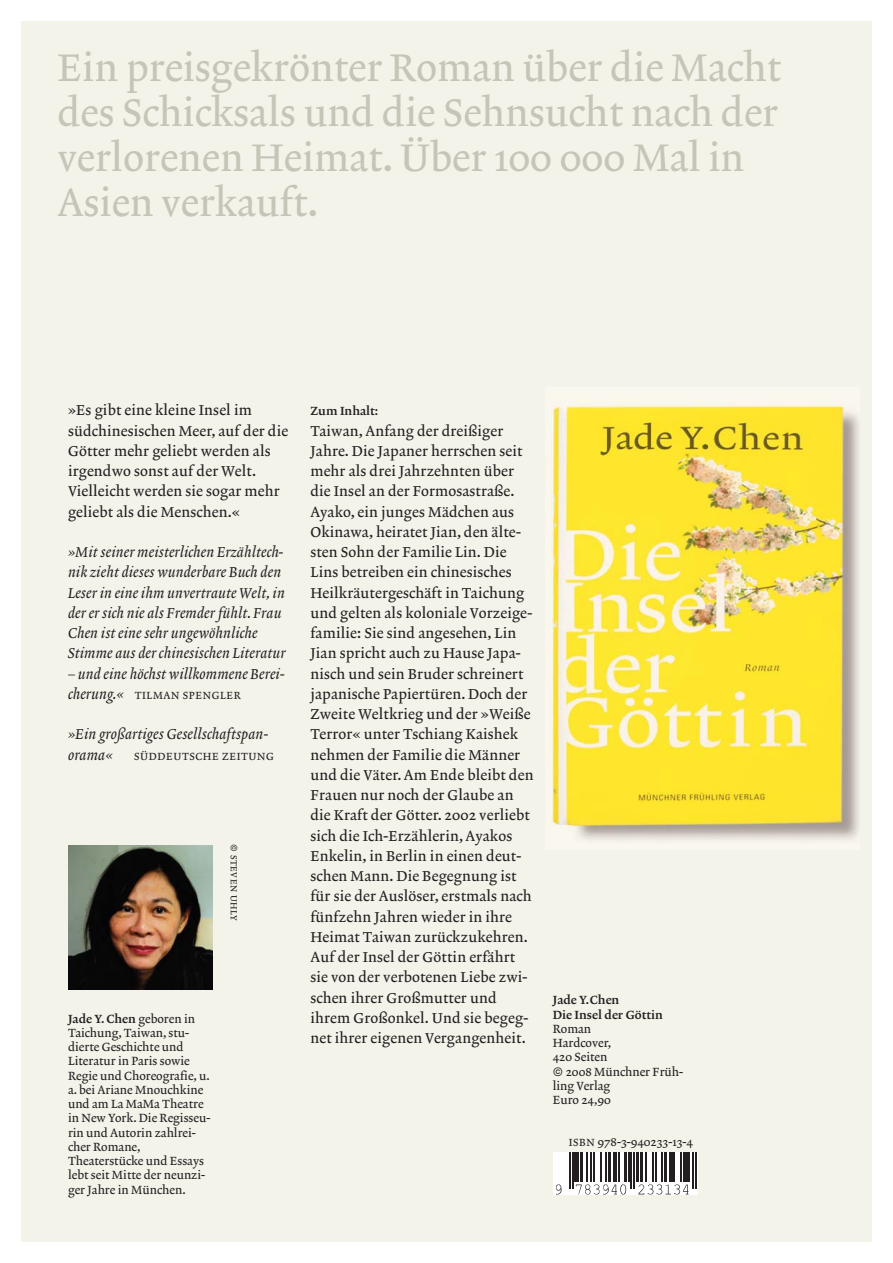
<style>
.page{position:relative;width:893px;height:1263px;background:#fff}
.page>*{position:absolute;margin:0;border:0;box-sizing:border-box;transform-origin:0 0}
.t1{font:39px/45px "Lexicon No 2 Roman A Txt";color:#c6c5b7}
.t2{font:14.55px/20.2px "Lexicon No 2 Roman A Txt";letter-spacing:.01em;color:#231f20}
.t3{font:14.55px/20.2px "Lexicon No 2 Italic A Txt";letter-spacing:.01em;color:#231f20}
.t4{font:12px/14.2px "Lexicon No 2 Roman A Txt";color:#231f20}
.t5{font:12px/14.2px "Lexicon No 2 Roman C Txt";color:#231f20}
.t6{font:10.5px "Lexicon No 2 Roman A Txt";letter-spacing:.055em;color:#231f20}
.t7{font:9px "Lexicon No 2 Roman A Txt";letter-spacing:.05em;color:#231f20}
.s1{font-family:"Lexicon No 2 Italic A Txt";font-size:14.55px}
.s2{font-family:"Akkurat"}
.s3{font-family:"Lexicon No 2 Roman A Txt"}
.s4{font-size:10.5px}
</style>
<div class="page">
<div style="left:21px;top:21px;width:851px;height:1221px;background:#f4f3ea"></div>
<img style="left:545px;top:398px;width:314px;height:441px">
<div style="left:553px;top:1152px;width:144px;height:43px;background:#fff"></div>
<hr style="left:569px;top:1152px;width:2px;height:37px;background:#231f20">
<hr style="left:572px;top:1152px;width:1px;height:37px;background:#231f20">
<div style="left:574px;top:1152px;width:5px;height:30px;background:#231f20"></div>
<hr style="left:580px;top:1152px;width:3px;height:30px;background:#231f20">
<hr style="left:587px;top:1152px;width:1px;height:30px;background:#231f20">
<hr style="left:591px;top:1152px;width:1px;height:30px;background:#231f20">
<hr style="left:593px;top:1152px;width:2px;height:30px;background:#231f20">
<hr style="left:600px;top:1152px;width:1px;height:30px;background:#231f20">
<hr style="left:605px;top:1152px;width:2px;height:30px;background:#231f20">
<hr style="left:608px;top:1152px;width:3px;height:30px;background:#231f20">
<hr style="left:613px;top:1152px;width:4px;height:30px;background:#231f20">
<hr style="left:619px;top:1152px;width:1px;height:30px;background:#231f20">
<hr style="left:624px;top:1152px;width:3px;height:30px;background:#231f20">
<hr style="left:628px;top:1152px;width:1px;height:30px;background:#231f20">
<hr style="left:631px;top:1152px;width:1px;height:37px;background:#231f20">
<hr style="left:633px;top:1152px;width:2px;height:37px;background:#231f20">
<hr style="left:636px;top:1152px;width:3px;height:30px;background:#231f20">
<hr style="left:640px;top:1152px;width:3px;height:30px;background:#231f20">
<hr style="left:645px;top:1152px;width:2px;height:30px;background:#231f20">
<hr style="left:652px;top:1152px;width:1px;height:30px;background:#231f20">
<hr style="left:655px;top:1152px;width:1px;height:30px;background:#231f20">
<hr style="left:661px;top:1152px;width:2px;height:30px;background:#231f20">
<hr style="left:664px;top:1152px;width:3px;height:30px;background:#231f20">
<hr style="left:669px;top:1152px;width:3px;height:30px;background:#231f20">
<hr style="left:673px;top:1152px;width:2px;height:30px;background:#231f20">
<hr style="left:680px;top:1152px;width:1px;height:30px;background:#231f20">
<hr style="left:683px;top:1152px;width:1px;height:30px;background:#231f20">
<hr style="left:685px;top:1152px;width:4px;height:30px;background:#231f20">
<hr style="left:692px;top:1152px;width:1px;height:37px;background:#231f20">
<hr style="left:695px;top:1152px;width:1px;height:37px;background:#231f20">
<svg style="left:556px;top:1184px;width:5px;height:10px"></svg>
<svg style="left:576px;top:1184px;width:50px;height:10px"></svg>
<svg style="left:638px;top:1184px;width:51px;height:10px"></svg>
<img style="left:68px;top:845px;width:145px;height:145px">
<h1 class="t1" style="left:57px;top:49px;width:725px">Ein preisgekrönter Roman über die Macht des Schicksals und die Sehnsucht nach der verlorenen Heimat. Über 100 000 Mal in Asien verkauft.</h1>
<p class="t2" style="left:68px;top:401px;width:222px">»Es gibt eine kleine Insel im südchinesischen Meer, auf der die<br>Götter mehr geliebt werden als irgendwo sonst auf der Welt.<br>Vielleicht werden sie sogar mehr geliebt als die Menschen.«</p>
<p class="t3" style="left:68px;top:543px;width:219px">»Mit seiner meisterlichen Erzähltech&shy;nik zieht dieses wunderbare Buch den Leser in eine ihm unvertraute Welt, in der er sich nie als Fremder fühlt. Frau Chen ist eine sehr ungewöhnliche Stimme aus der chinesischen Literatur</p>
<p class="t3" style="left:68px;top:665px;width:218px">– und eine höchst willkommene Berei-</p>
<p class="t6" style="left:68px;top:690px;width:174px"><span class="s1">cherung.«</span> TILMAN SPENGLER</p>
<p class="t3" style="left:68px;top:725px;width:202px">»Ein großartiges Gesellschaftspan&shy;orama«</p>
<p class="t6" style="left:134px;top:751px;width:141px">SÜDDEUTSCHE ZEITUNG</p>
<p class="t7" style="left:238px;top:844px;width:78px;rotate:90deg"><span class="s2">©</span> STEVEN UHLY</p>
<p class="t5" style="left:68px;top:1012px;width:129px">Jade Y. Chen <span class="s3">geboren in</span></p>
<p class="t4" style="left:68px;top:1026px;width:144px">Taichung, Taiwan, stu&shy;dierte Geschichte und<br>Liter atur in Paris sowie<br>Regie und Choreografie, u. a. bei Ariane Mnouchkine und am La MaMa Theatre in New York. Die Regisseu&shy;rin und Autorin zahlrei&shy;cher Romane,<br>Theaterstücke und Essays lebt seit Mitte der neunzi&shy;ger Jahre in München.</p>
<p class="t5" style="left:310px;top:405px;width:69px">Zum Inhalt:</p>
<p class="t2" style="left:310px;top:422px;width:225px">Taiwan, Anfang der dreißiger<br>Jahre. Die Japaner herrschen seit mehr als drei Jahrzehnten über die Insel an der Formosastraße.<br>Ayako, ein junges Mädchen aus<br>Okinawa, heiratet Jian, den älte&shy;sten Sohn der Familie Lin. Die<br>Lins betreiben ein chinesisches<br>Heilkräutergeschäft in Taichung und gelten als koloniale Vorzeige&shy;familie: Sie sind angesehen, Lin<br>Jian spricht auch zu Hause Japa&shy;nisch und sein Bruder schreinert japanische Papiertüren. Doch der<br>Zweite Weltkrieg und der »Weiße<br>Terror« unter Tschiang Kaishek nehmen der Familie die Männer und die Väter. Am Ende bleibt den<br>Frauen nur noch der Glaube an die Kraft der Götter. 2002 verliebt sich die Ich-Erzählerin, Ayakos<br>Enkelin, in Berlin in einen deut&shy;schen Mann. Die Begegnung ist für sie der Auslöser, erstmals nach fünfzehn Jahren wieder in ihre<br>Heimat Taiwan zurückzukehren.<br>Auf der Insel der Göttin erfährt sie von der verbotenen Liebe zwi&shy;schen ihrer Großmutter und ihrem Groß onkel. Und sie begeg&shy;net ihrer eigenen Vergangenheit.</p>
<p class="t5" style="left:553px;top:994px;width:112px">Jade Y.Chen<br>Die Insel der Göttin</p>
<p class="t4" style="left:553px;top:1023px;width:132px">Roman<br>Hardcover,<br>420 Seiten<br><span class="s2">©</span> 2008 Münchner Früh&shy;ling Verlag<br>Euro 24,90</p>
<p class="t4" style="left:569px;top:1136px;width:126px"><span class="s4">ISBN</span> 978-3-940233-13-4</p>
</div>
